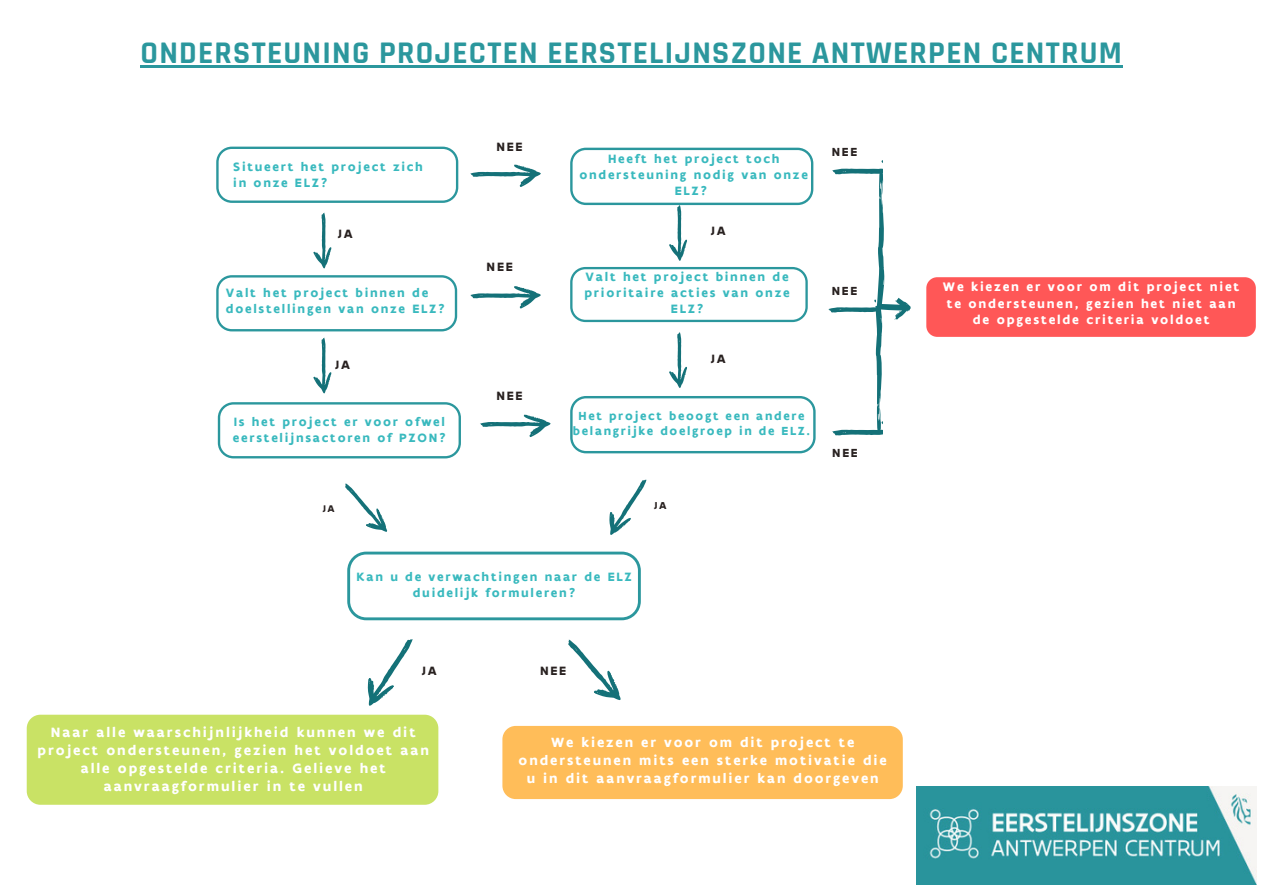
<style>
.page{position:relative;width:1263px;height:894px;background:#fff}
.page>*{position:absolute;margin:0;border:0;box-sizing:border-box;transform-origin:0 0}
.t1{font:700 31.8px "Rajdhani";letter-spacing:.04em;color:#2b979d}
.t2{font:700 14.55px/18.1px "Flanders Art Sans";letter-spacing:.13em;color:#fff;text-align:center}
.t3{font:700 14.4px/18px "Flanders Art Sans";letter-spacing:.13em;color:#fff;text-align:center}
.t4{font:700 13.35px/16.6px "Flanders Art Sans";letter-spacing:.13em;color:#fff;text-align:center}
.t5{font:700 13.05px/16.2px "Flanders Art Sans";letter-spacing:.13em;color:#39b9be}
.t6{font:700 13.05px "Flanders Art Sans";letter-spacing:.135em;color:#282120}
.t7{font:700 12.6px/15.8px "Flanders Art Sans";letter-spacing:.13em;color:#39b9be;text-align:center}
.t8{font:700 12.6px "Flanders Art Sans";letter-spacing:.13em;color:#282120}
.t9{font:700 10.8px "Flanders Art Sans";color:#282120}
.t10{font:700 10.35px "Flanders Art Sans";color:#282120}
</style>
<div class="page">
<svg style="left:216px;top:147px;width:242px;height:56px"></svg>
<svg style="left:216px;top:275px;width:241px;height:56px"></svg>
<svg style="left:218px;top:402px;width:243px;height:56px"></svg>
<svg style="left:313px;top:212px;width:18px;height:56px"></svg>
<svg style="left:313px;top:337px;width:18px;height:56px"></svg>
<div style="left:926px;top:277px;width:330px;height:60px;background:#ff5757;border-radius:11px"></div>
<div style="left:502px;top:725px;width:401px;height:73px;background:#ffbd59;border-radius:13px"></div>
<div style="left:27px;top:714px;width:411px;height:90px;background:#c9e265;border-radius:14px"></div>
<svg style="left:470px;top:286px;width:71px;height:22px"></svg>
<svg style="left:570px;top:267px;width:238px;height:55px"></svg>
<svg style="left:570px;top:148px;width:243px;height:113px"></svg>
<svg style="left:347px;top:551px;width:294px;height:69px"></svg>
<svg style="left:367px;top:639px;width:46px;height:67px"></svg>
<svg style="left:570px;top:396px;width:246px;height:57px"></svg>
<svg style="left:669px;top:332px;width:18px;height:56px"></svg>
<svg style="left:480px;top:414px;width:71px;height:23px"></svg>
<svg style="left:828px;top:160px;width:83px;height:276px"></svg>
<svg style="left:470px;top:164px;width:71px;height:23px"></svg>
<svg style="left:568px;top:639px;width:53px;height:61px"></svg>
<svg style="left:609px;top:479px;width:38px;height:56px"></svg>
<svg style="left:345px;top:483px;width:43px;height:49px"></svg>
<img style="left:917px;top:786px;width:339px;height:98px">
<hr style="left:141px;top:65px;width:982px;height:2px;background:#2b979d">
<h1 class="t1" style="left:141px;top:33px;width:983px">ONDERSTEUNING PROJECTEN EERSTELIJNSZONE ANTWERPEN CENTRUM</h1>
<p class="t5" style="left:233px;top:158px;width:191px">Situeert het project zich in onze ELZ?</p>
<p class="t6" style="left:337px;top:225px;width:17px">JA</p>
<p class="t5" style="left:226px;top:284px;width:221px">Valt het project binnen de doelstellingen van onze ELZ?</p>
<p class="t6" style="left:335px;top:357px;width:17px">JA</p>
<p class="t5" style="left:233px;top:413px;width:214px">Is het project er voor ofwel eerstelijnsactoren of PZON?</p>
<p class="t6" style="left:496px;top:138px;width:28px">NEE</p>
<p class="t6" style="left:487px;top:259px;width:28px">NEE</p>
<p class="t6" style="left:496px;top:387px;width:28px">NEE</p>
<p class="t5" style="left:579px;top:150px;width:230px;text-align:center">Heeft het project toch ondersteuning nodig van onze<br>ELZ?</p>
<p class="t6" style="left:711px;top:223px;width:17px">JA</p>
<p class="t5" style="left:584px;top:268px;width:207px;text-align:center">Valt het project binnen de prioritaire acties van onze<br>ELZ?</p>
<p class="t6" style="left:711px;top:350px;width:17px">JA</p>
<p class="t7" style="left:573px;top:407px;width:239px">Het project beoogt een andere belangrijke doelgroep in de ELZ.</p>
<p class="t10" style="left:322px;top:501px;width:14px">JA</p>
<p class="t9" style="left:654px;top:499px;width:14px">JA</p>
<p class="t8" style="left:832px;top:144px;width:27px">NEE</p>
<p class="t8" style="left:832px;top:283px;width:27px">NEE</p>
<p class="t8" style="left:832px;top:444px;width:27px">NEE</p>
<p class="t5" style="left:357px;top:568px;width:277px;text-align:center">Kan u de verwachtingen naar de ELZ duidelijk formuleren?</p>
<p class="t6" style="left:421px;top:662px;width:17px">JA</p>
<p class="t6" style="left:540px;top:662px;width:28px">NEE</p>
<p class="t2" style="left:37px;top:722px;width:393px">Naar alle waarschijnlijkheid kunnen we dit project ondersteunen, gezien het voldoet aan alle opgestelde criteria. Gelieve het aanvraagformulier in te vullen</p>
<p class="t3" style="left:519px;top:733px;width:370px">We kiezen er voor om dit project te ondersteunen mits een sterke motivatie die u in dit aanvraagformulier kan doorgeven</p>
<p class="t4" style="left:943px;top:278px;width:298px">We kiezen er voor om dit project niet te ondersteunen, gezien het niet aan de opgestelde criteria voldoet</p>
</div>
